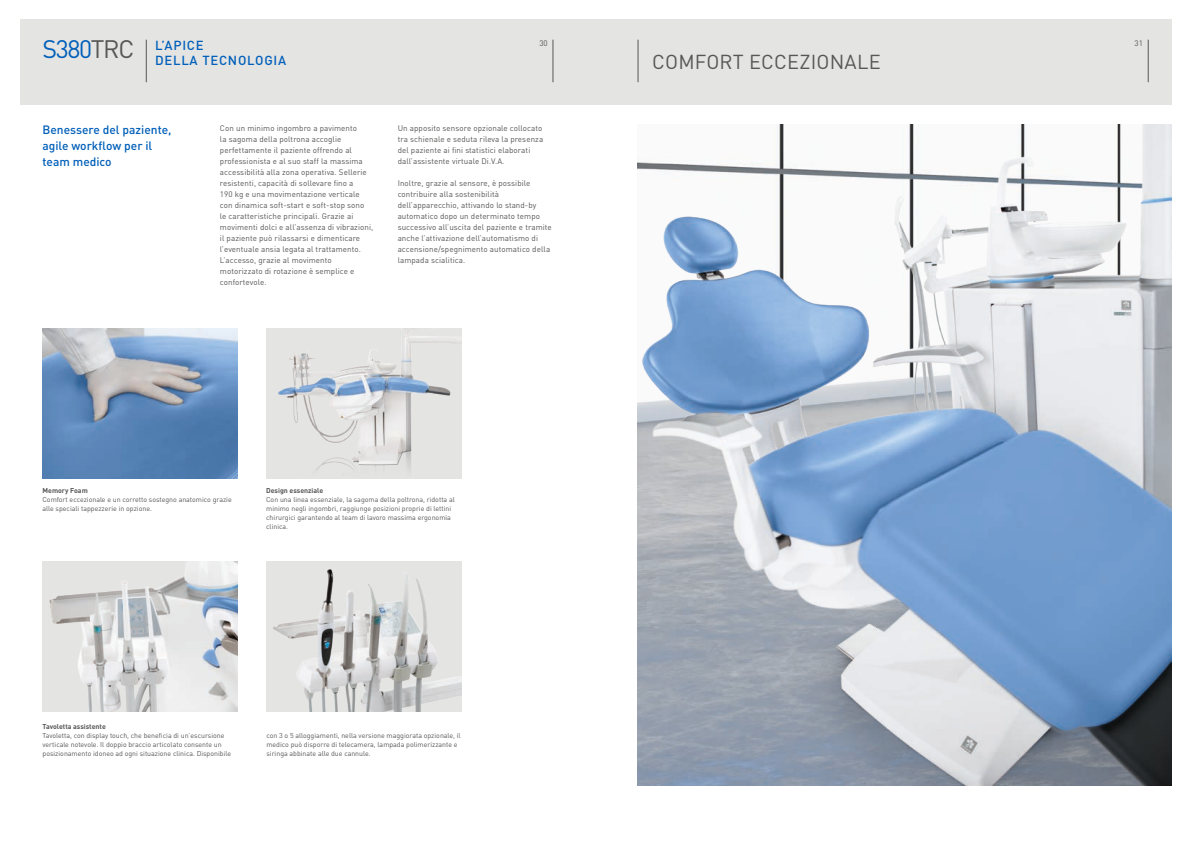
<style>
.page{position:relative;width:1191px;height:842px;background:#fff}
.page>*{position:absolute;margin:0;border:0;box-sizing:border-box;transform-origin:0 0}
.t1{font:20px "DIN Pro";letter-spacing:.01em;color:#575756}
.t2{font:500 13px/15.6px "DIN Pro";letter-spacing:.06em;color:#005fb9}
.t3{font:500 12px/16px "DIN Pro";color:#005fb9}
.t4{font:8px/11px "DIN Pro";letter-spacing:.01em;color:#575756}
.t5{font:7px/9px "DIN Pro";color:#575756}
.t6{font:700 7px "DIN Pro";color:#575756}
.s1{font-weight:400;font-size:25px}
.s2{font-weight:400;font-size:25px;color:#575756}
</style>
<div class="page">
<img style="left:638px;top:125px;width:533px;height:660px">
<img style="left:266px;top:329px;width:195px;height:150px">
<div style="left:20px;top:20px;width:1151px;height:85px;background:#e4e4e3"></div>
<hr style="left:553px;top:40px;width:1px;height:42px;background:#575756">
<hr style="left:1148px;top:40px;width:1px;height:42px;background:#575756">
<hr style="left:638px;top:40px;width:1px;height:42px;background:#575756">
<img style="left:43px;top:329px;width:195px;height:150px">
<img style="left:43px;top:562px;width:195px;height:150px">
<img style="left:266px;top:562px;width:195px;height:150px">
<hr style="left:146px;top:40px;width:1px;height:42px;background:#575756">
<h2 class="t2" style="left:155px;top:37px;width:133px;text-indent:-112px"><span class="s1">S380</span><span class="s2">TRC</span> L’APICE<br>DELLA TECNOLOGIA</h2>
<p class="t4" style="left:539px;top:37px;width:10px">30</p>
<p class="t4" style="left:1134px;top:37px;width:10px">31</p>
<h1 class="t1" style="left:652px;top:48px;width:230px">COMFORT ECCEZIONALE</h1>
<h3 class="t3" style="left:43px;top:121px;width:130px">Benessere del paziente, agile workflow per il team medico</h3>
<p class="t4" style="left:220px;top:122px;width:155px">Con un minimo ingombro a pavimento<br>la sagoma della poltrona accoglie perfettamente il paziente offrendo al professionista e al suo staff la massima accessibilità alla zona operativa. Sellerie resistenti, capacità di sollevare fino a<br>190 kg e una movimentazione verticale con dinamica soft-start e soft-stop sono<br>le caratteristiche principali. Grazie ai movimenti dolci e all’assenza di vibrazioni, il paziente può rilassarsi e dimenticare l’eventuale ansia legata al trattamento.<br>L’accesso, grazie al movimento motorizzato di rotazione è semplice e confortevole.</p>
<p class="t4" style="left:398px;top:122px;width:147px">Un apposito sensore opzionale collocato tra schienale e seduta rileva la presenza del paziente ai fini statistici elaborati dall’assistente virtuale Di.V.A.</p>
<p class="t4" style="left:398px;top:177px;width:156px">Inoltre, grazie al sensore, è possibile contribuire alla sostenibilità dell’apparecchio, attivando lo stand-by automatico dopo un determinato tempo successivo all’uscita del paziente e tramite anche l’attivazione dell’automatismo di accensione/spegnimento automatico della lampada scialitica.</p>
<p class="t6" style="left:43px;top:485px;width:47px">Memory Foam</p>
<p class="t5" style="left:43px;top:494px;width:191px">Comfort eccezionale e un corretto sostegno anatomico grazie alle speciali tappezzerie in opzione.</p>
<p class="t6" style="left:266px;top:485px;width:59px">Design essenziale</p>
<p class="t5" style="left:266px;top:494px;width:190px">Con una linea essenziale, la sagoma della poltrona, ridotta al minimo negli ingombri, raggiunge posizioni proprie di lettini chirurgici garantendo al team di lavoro massima ergonomia clinica.</p>
<p class="t6" style="left:43px;top:722px;width:65px">Tavoletta assistente</p>
<p class="t5" style="left:43px;top:731px;width:190px">Tavoletta, con display touch, che beneficia di un’escursione verticale notevole. Il doppio braccio articolato consente un posizionamento idoneo ad ogni situazione clinica. Disponibile</p>
<p class="t5" style="left:266px;top:731px;width:196px">con 3 o 5 alloggiamenti, nella versione maggiorata opzionale, il medico può disporre di telecamera, lampada polimerizzante e siringa abbinate alle due cannule.</p>
</div>
